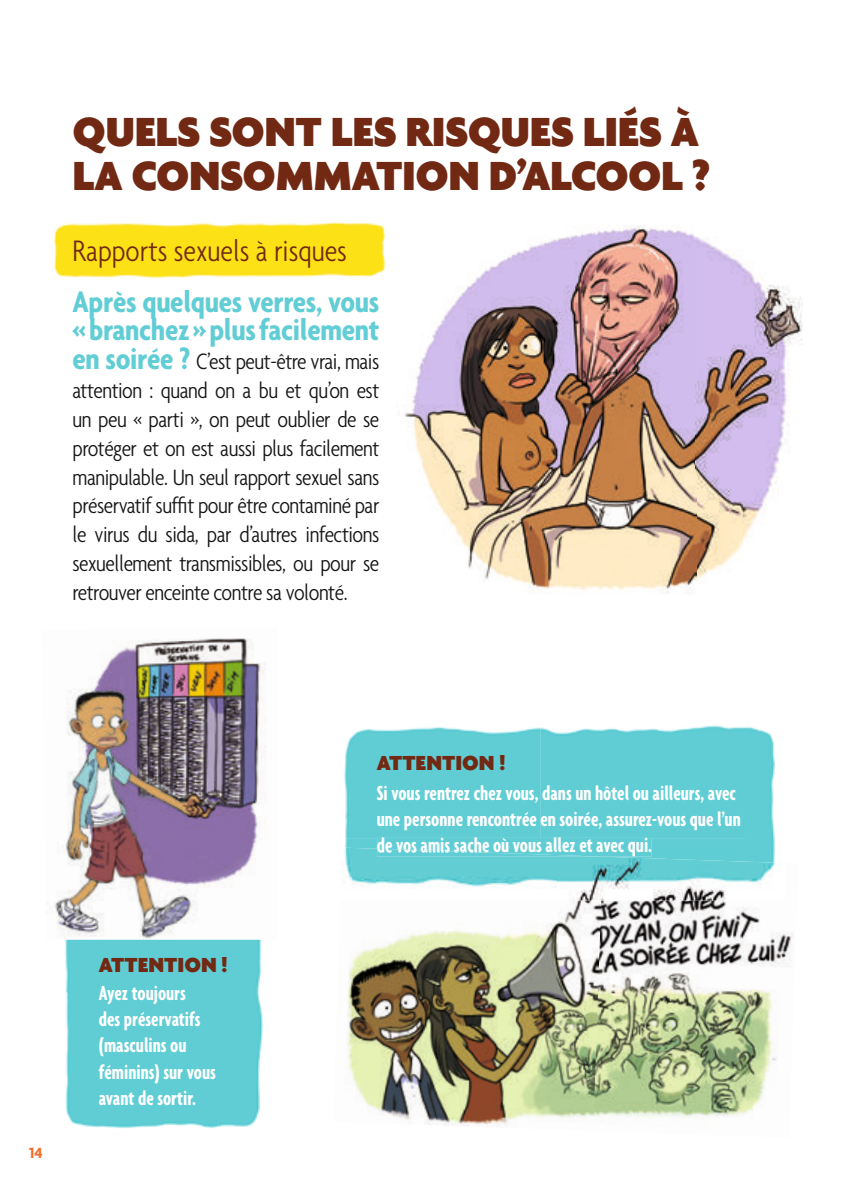
<style>
.page{position:relative;width:841px;height:1190px;background:#fff}
.page>*{position:absolute;margin:0;border:0;box-sizing:border-box;transform-origin:0 0}
.t1{font:900 44px/44px "Agenda";letter-spacing:-.01em;color:#722913}
.t2{font:700 condensed 32px/28.8px "Agenda";letter-spacing:-.01em;color:#61cdd5}
.t3{font:300 condensed 32px "Agenda";color:#722913}
.t4{font:300 condensed 24px/28.8px "Agenda";letter-spacing:-.02em;color:#131413;text-align:justify}
.t5{font:700 extra-condensed 22px/26.4px "Agenda";color:#fff}
.t6{font:900 22px "Agenda";color:#722913}
.t7{font:700 16px "Agenda";color:#f46f28}
.s1{font-weight:700;font-size:32px;color:#61cdd5}
</style>
<div class="page">
<img style="left:53px;top:222px;width:333px;height:57px">
<img style="left:344px;top:725px;width:401px;height:113px">
<img style="left:745px;top:726px;width:30px;height:121px">
<img style="left:345px;top:838px;width:32px;height:9px">
<img style="left:652px;top:838px;width:93px;height:9px">
<div style="left:377px;top:838px;width:275px;height:9px;background:#60cdd4"></div>
<img style="left:346px;top:900px;width:247px;height:226px">
<img style="left:593px;top:900px;width:200px;height:217px">
<img style="left:344px;top:847px;width:431px;height:53px">
<img style="left:377px;top:848px;width:227px;height:8px">
<img style="left:404px;top:225px;width:399px;height:369px">
<img style="left:65px;top:939px;width:198px;height:189px">
<img style="left:54px;top:638px;width:212px;height:301px">
<h1 class="t1" style="left:72px;top:109px;width:639px">QUELS SONT LES RISQUES LIÉS À<br>LA CONSOMMATION D’ALCOOL ?</h1>
<h2 class="t3" style="left:72px;top:233px;width:276px">Rapports sexuels à risques</h2>
<h2 class="t2" style="left:72px;top:286px;width:308px">Après quelques verres, vous « branchez » plus facilement</h2>
<p class="t4" style="left:72px;top:347px;width:308px"><span class="s1">en soirée ?</span> C’est peut-être vrai, mais attention : quand on a bu et qu’on est un peu « parti », on peut oublier de se protéger et on est aussi plus facilement manipulable. Un seul rapport sexuel sans préservatif suffit pour être contaminé par le virus du sida, par d’autres infections sexuellement transmissibles, ou pour se retrouver enceinte contre sa volonté.</p>
<p class="t7" style="left:29px;top:1142px;width:15px">14</p>
<p class="t6" style="left:99px;top:951px;width:130px">ATTENTION !</p>
<p class="t5" style="left:99px;top:978px;width:119px">Ayez toujours<br>des préservatifs (masculins ou féminins) sur vous avant de sortir.</p>
<p class="t6" style="left:377px;top:749px;width:130px">ATTENTION !</p>
<p class="t5" style="left:377px;top:779px;width:365px">Si vous rentrez chez vous, dans un hôtel ou ailleurs, avec une personne rencontrée en soirée, assurez-vous que l’un de vos amis sache où vous allez et avec qui.</p>
</div>
